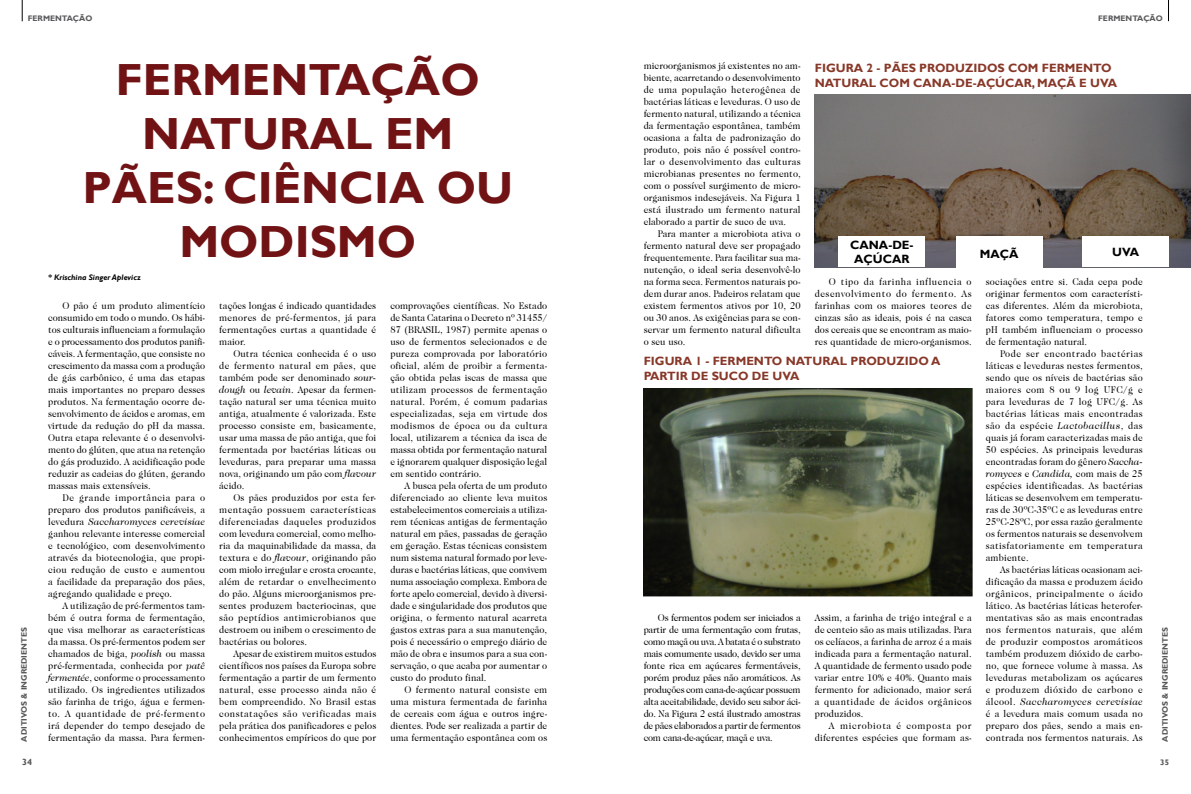
<style>
.page{position:relative;width:1191px;height:794px;background:#fff}
.page>*{position:absolute;margin:0;border:0;box-sizing:border-box;transform-origin:0 0}
.título{font:700 45px/54px "Gill Sans";color:#711315;text-align:center}
.capitulos{font:700 12px/14.4px "Gill Sans";color:#883829}
.capitulos-2{font:700 12px/14.4px "Gill Sans";color:#000;text-align:center}
.texto{font:10px/12px "Caslon 224 IT Cby BT";letter-spacing:.01em;color:#000;text-align:justify;scale:.93 1}
.t1{font:700 9px "Gill Sans";color:#58585a}
.t2{font:700 8px "Gill Sans";color:#58585a}
.legenda{font:italic 700 8px "Gill Sans";color:#000}
.s1{font-family:"ITC Caslon 224";font-style:italic}
</style>
<div class="page">
<svg style="left:22px;top:0;width:1px;height:21px"></svg>
<svg style="left:1168px;top:0;width:1px;height:21px"></svg>
<img style="left:644px;top:388px;width:328px;height:209px">
<img style="left:815px;top:94px;width:376px;height:173px">
<div style="left:838px;top:237px;width:87px;height:30px;background:#fff"></div>
<div style="left:955px;top:237px;width:87px;height:33px;background:#fff"></div>
<div style="left:1082px;top:237px;width:87px;height:30px;background:#fff"></div>
<p class="t2" style="left:28px;top:14px;width:66px">FERMENTAÇÃO</p>
<p class="t2" style="left:1098px;top:14px;width:66px">FERMENTAÇÃO</p>
<p class="título" style="left:82px;top:54px;width:432px">FERMENTAÇÃO<br>NATURAL EM<br>PÃES: CIÊNCIA OU<br>MODISMO</p>
<p class="legenda" style="left:48px;top:273px;width:94px">* Krischina Singer Aplevicz</p>
<p class="capitulos" style="left:815px;top:61px;width:304px">FIGURA 2 - PÃES PRODUZIDOS COM FERMENTO<br>NATURAL COM CANA-DE-AÇÚCAR, MAÇÃ E UVA</p>
<p class="texto" style="left:644px;top:59px;width:170px">microorganismos já existentes no am&shy;biente, acarretando o desenvolvimento de uma população heterogênea de bactérias láticas e leveduras. O uso de fermento natural, utilizando a técnica da fermentação espontânea, também ocasiona a falta de padronização do produto, pois não é possível contro&shy;lar o desenvolvimento das culturas microbianas presentes no fermento, com o possível surgimento de micro&shy;organismos indesejáveis. Na Figura 1 está ilustrado um fermento natural elaborado a partir de suco de uva.</p>
<p class="texto" style="left:644px;top:227px;width:170px;text-indent:14px">Para manter a microbiota ativa o fermento natural deve ser propagado frequentemente. Para facilitar sua ma&shy;nutenção, o ideal seria desenvolvê-lo na forma seca. Fermentos naturais po&shy;dem durar anos. Padeiros relatam que existem fermentos ativos por 10, 20 ou 30 anos. As exigências para se con&shy;servar um fermento natural dificulta o seu uso.</p>
<p class="capitulos-2" style="left:850px;top:238px;width:65px">CANA-DE-<br>AÇÚCAR</p>
<p class="capitulos-2" style="left:979px;top:247px;width:40px">MAÇÃ</p>
<p class="capitulos-2" style="left:1112px;top:245px;width:28px">UVA</p>
<p class="texto" style="left:815px;top:275px;width:170px;text-indent:14px">O tipo da farinha influencia o desenvolvimento do fermento. As farinhas com os maiores teores de cinzas são as ideais, pois é na casca dos cereais que se encontram as maio&shy;res quantidade de micro-organismos.</p>
<p class="texto" style="left:986px;top:275px;width:170px">sociações entre si. Cada cepa pode originar fermentos com característi&shy;cas diferentes. Além da microbiota, fatores como temperatura, tempo e pH também influenciam o processo de fermentação natural.</p>
<p class="texto" style="left:986px;top:347px;width:170px;text-indent:14px">Pode ser encontrado bactérias láticas e leveduras nestes fermentos, sendo que os níveis de bactérias são maiores com 8 ou 9 log UFC/g e para leveduras de 7 log UFC/g. As bactérias láticas mais encontradas são da espécie <span class="s1">Lactobacillus</span>, das quais já foram caracterizadas mais de 50 espécies. As principais leveduras encontradas foram do gênero <span class="s1">Saccha&shy;romyces</span> e <span class="s1">Candida,</span> com mais de 25 espécies identificadas. As bactérias láticas se desenvolvem em temperatu&shy;ras de 30ºC-35ºC e as leveduras entre 25ºC-28ºC, por essa razão geralmente os fermentos naturais se desenvolvem satisfatoriamente em temperatura ambiente.</p>
<p class="texto" style="left:986px;top:563px;width:170px;text-indent:14px">As bactérias láticas ocasionam aci&shy;dificação da massa e produzem ácido orgânicos, principalmente o ácido lático. As bactérias láticas heterofer&shy;mentativas são as mais encontradas nos fermentos naturais, que além de produzir compostos aromáticos também produzem dióxido de carbo&shy;no, que fornece volume à massa. As leveduras metabolizam os açúcares e produzem dióxido de carbono e álcool. <span class="s1">Saccharomyces cerevisiae </span>é a levedura mais comum usada no preparo dos pães, sendo a mais en&shy;contrada nos fermentos naturais. As</p>
<p class="texto" style="left:48px;top:299px;width:170px;text-indent:14px">O pão é um produto alimentício consumido em todo o mundo. Os hábi&shy;tos culturais influenciam a formulação e o processamento dos produtos panifi&shy;cáveis. A fermentação, que consiste no crescimento da massa com a produção de gás carbônico, é uma das etapas mais importantes no preparo desses produtos. Na fermentação ocorre de&shy;senvolvimento de ácidos e aromas, em virtude da redução do pH da massa.<br>Outra etapa relevante é o desenvolvi&shy;mento do glúten, que atua na retenção do gás produzido. A acidificação pode reduzir as cadeias do glúten, gerando massas mais extensíveis.</p>
<p class="texto" style="left:48px;top:491px;width:170px;text-indent:14px">De grande importância para o preparo dos produtos panificáveis, a levedura <span class="s1">Saccharomyces cerevisiae </span>ganhou relevante interesse comercial e tecnológico, com desenvolvimento através da biotecnologia, que propi&shy;ciou redução de custo e aumentou a facilidade da preparação dos pães, agregando qualidade e preço.</p>
<p class="texto" style="left:48px;top:599px;width:170px;text-indent:14px">A utilização de pré-fermentos tam&shy;bém é outra forma de fermentação, que visa melhorar as características da massa. Os pré-fermentos podem ser chamados de biga, <span class="s1">poolish</span> ou massa pré-fermentada, conhecida por <span class="s1">patê fermentée</span>, conforme o processamento utilizado. Os ingredientes utilizados são farinha de trigo, água e fermen&shy;to. A quantidade de pré-fermento irá depender do tempo desejado de fermentação da massa. Para fermen-</p>
<p class="texto" style="left:219px;top:299px;width:170px">tações longas é indicado quantidades menores de pré-fermentos, já para fermentações curtas a quantidade é maior.</p>
<p class="texto" style="left:219px;top:347px;width:170px;text-indent:14px">Outra técnica conhecida é o uso de fermento natural em pães, que também pode ser denominado <span class="s1">sour&shy;dough</span> ou <span class="s1">levain</span>. Apesar da fermen&shy;tação natural ser uma técnica muito antiga, atualmente é valorizada. Este processo consiste em, basicamente, usar uma massa de pão antiga, que foi fermentada por bactérias láticas ou leveduras, para preparar uma massa nova, originando um pão com <span class="s1">flavour </span>ácido.</p>
<p class="texto" style="left:219px;top:491px;width:170px;text-indent:14px">Os pães produzidos por esta fer&shy;mentação possuem características diferenciadas daqueles produzidos com levedura comercial, como melho&shy;ria da maquinabilidade da massa, da textura e do <span class="s1">flavour</span>, originando pão com miolo irregular e crosta crocante, além de retardar o envelhecimento do pão. Alguns microorganismos pre&shy;sentes produzem bacteriocinas, que são peptídios antimicrobianos que destroem ou inibem o crescimento de bactérias ou bolores.</p>
<p class="texto" style="left:219px;top:647px;width:170px;text-indent:14px">Apesar de existirem muitos estudos científicos nos países da Europa sobre fermentação a partir de um fermento natural, esse processo ainda não é bem compreendido. No Brasil estas constatações são verificadas mais pela prática dos panificadores e pelos conhecimentos empíricos do que por</p>
<p class="texto" style="left:390px;top:299px;width:170px">comprovações científicas. No Estado de Santa Catarina o Decreto nº 31455/ 87 (BRASIL, 1987) permite apenas o uso de fermentos selecionados e de pureza comprovada por laboratório oficial, além de proibir a fermenta&shy;ção obtida pelas iscas de massa que utilizam processos de fermentação natural. Porém, é comum padarias especializadas, seja em virtude dos modismos de época ou da cultura local, utilizarem a técnica da isca de massa obtida por fermentação natural e ignorarem qualquer disposição legal em sentido contrário.</p>
<p class="texto" style="left:390px;top:479px;width:170px;text-indent:14px">A busca pela oferta de um produto diferenciado ao cliente leva muitos estabelecimentos comerciais a utiliza&shy;rem técnicas antigas de fermentação natural em pães, passadas de geração em geração. Estas técnicas consistem num sistema natural formado por leve&shy;duras e bactérias láticas, que convivem numa associação complexa. Embora de forte apelo comercial, devido à diversi&shy;dade e singularidade dos produtos que origina, o fermento natural acarreta gastos extras para a sua manutenção, pois é necessário o emprego diário de mão de obra e insumos para a sua con&shy;servação, o que acaba por aumentar o custo do produto final.</p>
<p class="texto" style="left:390px;top:683px;width:170px;text-indent:14px">O fermento natural consiste em uma mistura fermentada de farinha de cereais com água e outros ingre&shy;dientes. Pode ser realizada a partir de uma fermentação espontânea com os</p>
<p class="capitulos" style="left:644px;top:354px;width:298px">FIGURA 1 - FERMENTO NATURAL PRODUZIDO A<br>PARTIR DE SUCO DE UVA</p>
<p class="texto" style="left:644px;top:611px;width:170px;text-indent:14px">Os fermentos podem ser iniciados a partir de uma fermentação com frutas, como maçã ou uva. A batata é o substrato mais comumente usado, devido ser uma fonte rica em açúcares fermentáveis, porém produz pães não aromáticos. As produções com cana-de-açúcar possuem alta aceitabilidade, devido seu sabor áci&shy;do. Na Figura 2 está ilustrado amostras de pães elaborados a partir de fermentos com cana-de-açúcar, maçã e uva.</p>
<p class="texto" style="left:815px;top:611px;width:170px">Assim, a farinha de trigo integral e a de centeio são as mais utilizadas. Para os celíacos, a farinha de arroz é a mais indicada para a fermentação natural.<br>A quantidade de fermento usado pode variar entre 10% e 40%. Quanto mais fermento for adicionado, maior será a quantidade de ácidos orgânicos produzidos.</p>
<p class="texto" style="left:815px;top:719px;width:170px;text-align:right">A microbiota é composta por diferentes espécies que formam as-</p>
<p class="t2" style="left:19px;top:741px;width:116px;rotate:-90deg">ADITIVOS &amp; INGREDIENTES</p>
<p class="t2" style="left:1160px;top:741px;width:116px;rotate:-90deg">ADITIVOS &amp; INGREDIENTES</p>
<p class="t1" style="left:22px;top:757px;width:11px">34</p>
<p class="t2" style="left:1160px;top:757px;width:10px">35</p>
</div>
